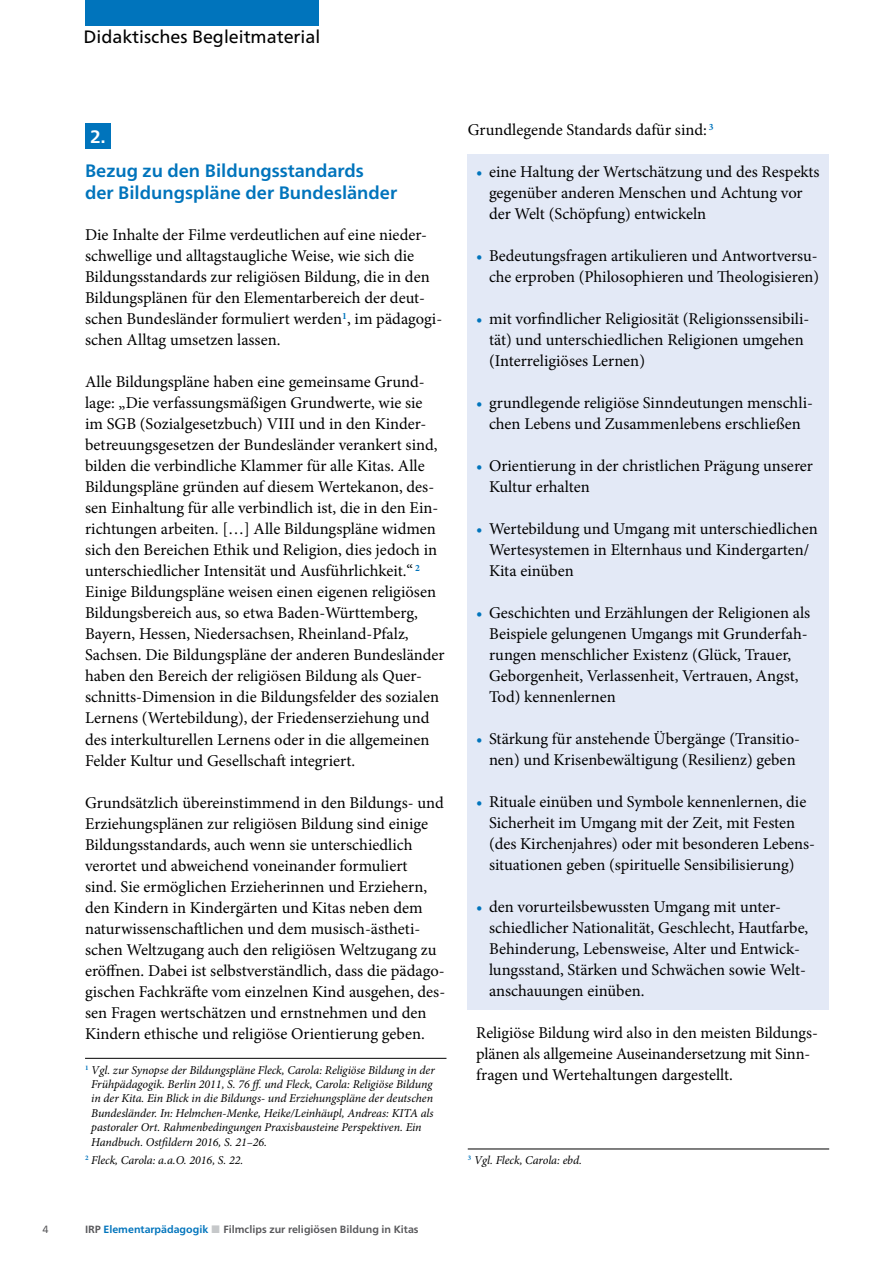
<style>
.page{position:relative;width:893px;height:1263px;background:#fff}
.page>*{position:absolute;margin:0;border:0;box-sizing:border-box;transform-origin:0 0}
.t1{font:700 18px/21.6px "Frutiger Neue LT Pro";color:#0074bc}
.t2{font:700 18px "Frutiger Neue LT Pro";color:#fff}
.t3{font:17.85px "Frutiger Neue LT Pro";color:#000}
.t4{font:16.5px/21px "Minion Pro";color:#000}
.t5{font:italic 12px/14.4px "Minion Pro";letter-spacing:-.005em;color:#000}
.t6{font:700 10.5px "Frutiger Neue LT Pro";color:#58585b}
.t7{font:10.5px "Frutiger Neue LT Pro";color:#58585b}
.s1{color:#0074bc}
.s2{color:#c6c8ca}
</style>
<div class="page">
<div style="left:85px;top:0;width:234px;height:26px;background:#0074bc"></div>
<div style="left:468px;top:154px;width:361px;height:855px;background:#e3e9f6"></div>
<div style="left:85px;top:123px;width:26px;height:26px;background:#0074bc"></div>
<hr style="left:85px;top:1058px;width:361px;height:1px;background:#000">
<hr style="left:468px;top:1149px;width:361px;height:1px;background:#000">
<p class="t3" style="left:84px;top:25px;width:238px">Didaktisches Begleitmaterial</p>
<p class="t4" style="left:468px;top:120px;width:247px">Grundlegende Standards dafür sind: <sup>3</sup></p>
<p class="t4" style="left:489px;top:162px;width:332px;text-indent:-13px"><span class="s1">•</span> eine Haltung der Wertschätzung und des Respekts gegenüber anderen Menschen und Achtung vor der Welt (Schöpfung) entwickeln</p>
<p class="t4" style="left:476px;top:246px;width:344px;text-align:right"><span class="s1">•</span> Bedeutungsfragen artikulieren und Antwortversu&shy;che erproben (Philosophieren und Theologisieren)</p>
<p class="t4" style="left:489px;top:309px;width:322px;text-indent:-13px"><span class="s1">•</span> mit vorfindlicher Religiosität (Religionssensibili&shy;tät) und unterschiedlichen Religionen umgehen (Interreligiöses Lernen)</p>
<p class="t4" style="left:476px;top:393px;width:338px;text-align:center"><span class="s1">•</span> grundlegende religiöse Sinndeutungen menschli&shy;chen Lebens und Zusammenlebens erschließen</p>
<p class="t4" style="left:489px;top:456px;width:325px;text-indent:-13px"><span class="s1">•</span> Orientierung in der christlichen Prägung unserer<br>Kultur erhalten</p>
<p class="t4" style="left:489px;top:519px;width:330px;text-indent:-13px"><span class="s1">•</span> Wertebildung und Umgang mit unterschiedlichen<br>Wertesystemen in Elternhaus und Kindergarten/<br>Kita einüben</p>
<p class="t4" style="left:489px;top:603px;width:323px;text-indent:-13px"><span class="s1">•</span> Geschichten und Erzählungen der Religionen als Beispiele gelungenen Umgangs mit Grunderfah&shy;rungen menschlicher Existenz (Glück, Trauer, Geborgenheit, Verlassenheit, Vertrauen, Angst, Tod) kennenlernen</p>
<p class="t4" style="left:476px;top:729px;width:325px;text-align:center"><span class="s1">•</span> Stärkung für anstehende Übergänge (Transitio&shy;nen) und Krisenbewältigung (Resilienz) geben</p>
<p class="t4" style="left:489px;top:792px;width:328px;text-indent:-13px"><span class="s1">•</span> Rituale einüben und Symbole kennenlernen, die Sicherheit im Umgang mit der Zeit, mit Festen (des Kirchenjahres) oder mit besonderen Lebens&shy;situationen geben (spirituelle Sensibilisierung)</p>
<p class="t4" style="left:489px;top:897px;width:321px;text-indent:-13px"><span class="s1">•</span> den vorurteilsbewussten Umgang mit unter&shy;schiedlicher Nationalität, Geschlecht, Hautfarbe, Behinderung, Lebensweise, Alter und Entwick&shy;lungsstand, Stärken und Schwächen sowie Welt&shy;anschauungen einüben.</p>
<p class="t4" style="left:476px;top:1023px;width:341px">Religiöse Bildung wird also in den meisten Bildungs&shy;plänen als allgemeine Auseinandersetzung mit Sinn&shy;fragen und Wertehaltungen dargestellt.</p>
<p class="t2" style="left:90px;top:126px;width:17px">2.</p>
<p class="t1" style="left:85px;top:160px;width:314px">Bezug zu den Bildungsstandards<br>der Bildungspläne der Bundesländer</p>
<p class="t4" style="left:85px;top:225px;width:359px">Die Inhalte der Filme verdeutlichen auf eine nieder&shy;schwellige und alltagstaugliche Weise, wie sich die Bildungsstandards zur religiösen Bildung, die in den Bildungsplänen für den Elementarbereich der deut&shy;schen Bundesländer formuliert werden<sup>1</sup>, im pädagogi&shy;schen Alltag umsetzen lassen.</p>
<p class="t4" style="left:85px;top:372px;width:361px">Alle Bildungspläne haben eine gemeinsame Grund&shy;lage: „Die verfassungsmäßigen Grundwerte, wie sie im SGB (Sozialgesetzbuch) VIII und in den Kinder&shy;betreuungsgesetzen der Bundesländer verankert sind, bilden die verbindliche Klammer für alle Kitas. Alle Bildungspläne gründen auf diesem Wertekanon, des&shy;sen Einhaltung für alle verbindlich ist, die in den Ein&shy;richtungen arbeiten. […] Alle Bildungspläne widmen sich den Bereichen Ethik und Religion, dies jedoch in unterschiedlicher Intensität und Ausführlichkeit.“ <sup>2<br></sup>Einige Bildungspläne weisen einen eigenen religiösen Bildungsbereich aus, so etwa Baden-Württemberg, Bayern, Hessen, Niedersachsen, Rheinland-Pfalz, Sachsen. Die Bildungspläne der anderen Bundesländer haben den Bereich der religiösen Bildung als Quer&shy;schnitts-Dimension in die Bildungsfelder des sozialen Lernens (Wertebildung), der Friedenserziehung und des interkulturellen Lernens oder in die allgemeinen Felder Kultur und Gesellschaft integriert.</p>
<p class="t4" style="left:85px;top:792px;width:362px">Grundsätzlich übereinstimmend in den Bildungs- und Erziehungsplänen zur religiösen Bildung sind einige Bildungsstandards, auch wenn sie unterschiedlich verortet und abweichend voneinander formuliert<br>sind. Sie ermöglichen Erzieherinnen und Erziehern, den Kindern in Kindergärten und Kitas neben dem naturwissenschaftlichen und dem musisch-ästheti&shy;schen Weltzugang auch den religiösen Weltzugang zu eröffnen. Dabei ist selbstverständlich, dass die pädago&shy;gischen Fachkräfte vom einzelnen Kind ausgehen, des&shy;sen Fragen wertschätzen und ernstnehmen und den Kindern ethische und religiöse Orientierung geben.</p>
<p class="t5" style="left:91px;top:1062px;width:345px;text-indent:-6px"><sup>1</sup> Vgl. zur Synopse der Bildungspläne Fleck, Carola: Religiöse Bildung in der Frühpädagogik. Berlin 2011, S. 76 ff. und Fleck, Carola: Religiöse Bildung in der Kita. Ein Blick in die Bildungs- und Erziehungspläne der deutschen Bundesländer. In: Helmchen-Menke, Heike/Leinhäupl, Andreas: KITA als pastoraler Ort. Rahmenbedingungen Praxisbausteine Perspektiven. Ein Handbuch. Ostfildern 2016, S. 21–26.</p>
<p class="t5" style="left:85px;top:1153px;width:160px"><sup>2</sup> Fleck, Carola: a.a.O. 2016, S. 22.</p>
<p class="t5" style="left:468px;top:1153px;width:116px"><sup>3</sup> Vgl. Fleck, Carola: ebd.</p>
<p class="t7" style="left:43px;top:1223px;width:8px">4</p>
<p class="t6" style="left:85px;top:1223px;width:335px">IRP <span class="s1">Elementarpädagogik</span> <span class="s2">■</span> Filmclips zur religiösen Bildung in Kitas</p>
</div>
